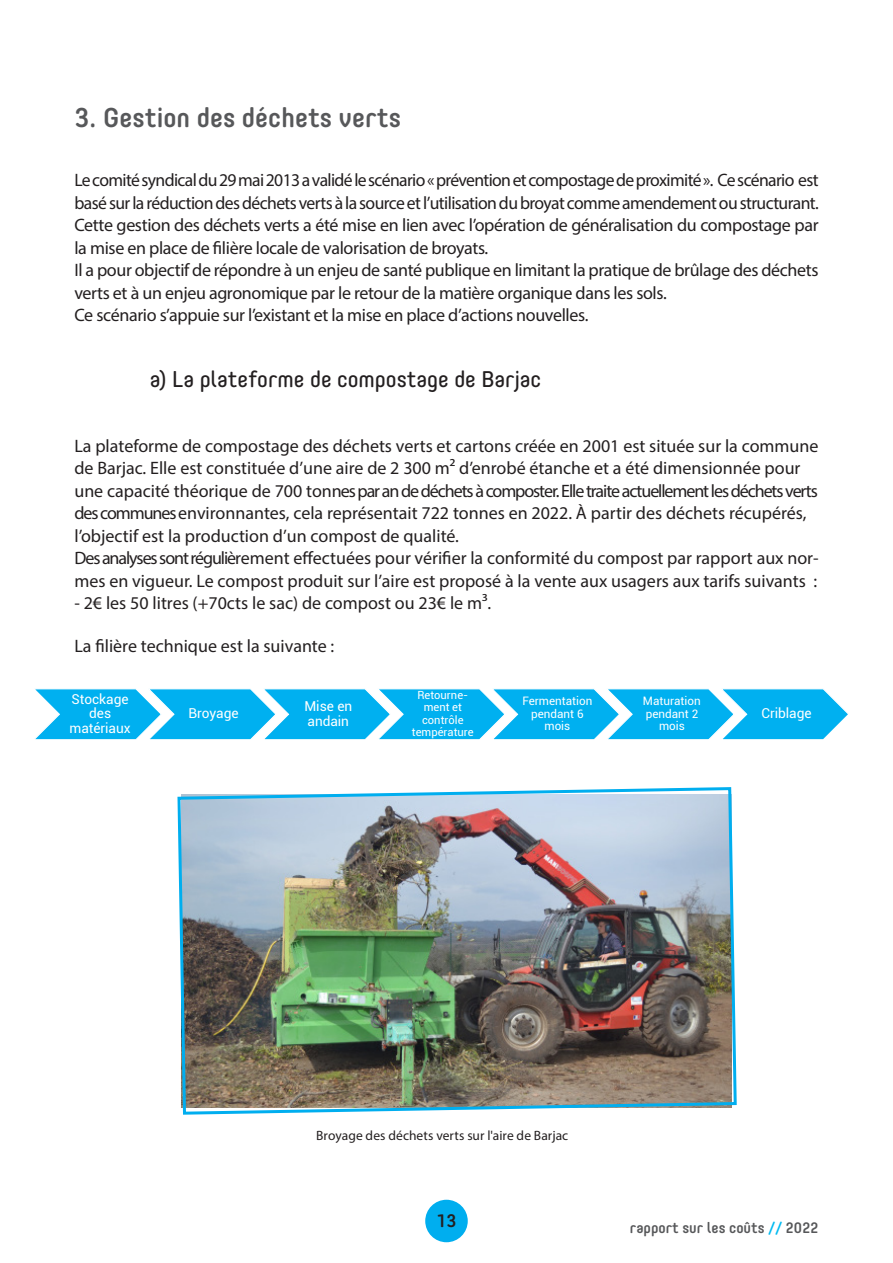
<style>
.page{position:relative;width:893px;height:1263px;background:#fff}
.page>*{position:absolute;margin:0;border:0;box-sizing:border-box;transform-origin:0 0}
._00_-_TITRE_CORE_NOIR_30_PT{font:500 27px "Core Mellow";color:#57585a}
._00_-_CONDENSED_BOLD_57_6{font:22.5px "Core Mellow";color:#231f20}
.t1{font:18px/22.5px "Myriad Pro";color:#231f20}
.t2{font:18px/22.5px "Myriad Pro";letter-spacing:-.02em;color:#231f20}
.t3{font:500 18px "Core Mellow";color:#231f20}
.t4{font:500 15px "Core Mellow";color:#57585a}
.t5{font:13.65px/14.7px "Roboto";letter-spacing:-.005em;color:#fff;text-align:center}
._00_-_CONDENSED_BOLD_8{font:13.5px "Myriad Pro";letter-spacing:.005em;color:#231f20}
.t6{font:11.7px/12.6px "Roboto";color:#fff;text-align:center}
.t7{font:11.25px/12px "Roboto";color:#fff;text-align:center}
.s1{color:#00baf1}
</style>
<div class="page">
<svg style="left:35px;top:688px;width:813px;height:52px;background:#2bbdf2"></svg>
<img style="left:177px;top:787px;width:560px;height:328px">
<div style="left:425px;top:1200px;width:43px;height:42px;background:#00aeef;border-radius:50%"></div>
<p class="_00_-_TITRE_CORE_NOIR_30_PT" style="left:74px;top:97px;width:328px">3. Gestion des déchets verts</p>
<p class="t1" style="left:74px;top:169px;width:746px;text-align:justify">Le comité syndical du 29 mai 2013 a validé le scénario « prévention et compostage de proximité ». Ce scénario est basé sur la réduction des déchets verts à la source et l’utilisation du broyat comme amendement ou structurant.<br>Cette gestion des déchets verts a été mise en lien avec l’opération de généralisation du compostage par la mise en place de filière locale de valorisation de broyats.</p>
<p class="t2" style="left:74px;top:259px;width:746px">Il a pour objectif de répondre à un enjeu de santé publique en limitant la pratique de brûlage des déchets verts et à un enjeu agronomique par le retour de la matière organique dans les sols.</p>
<p class="t2" style="left:74px;top:304px;width:516px">Ce scénario s’appuie sur l’existant et la mise en place d’actions nouvelles.</p>
<p class="_00_-_CONDENSED_BOLD_57_6" style="left:150px;top:362px;width:393px">a) La plateforme de compostage de Barjac</p>
<p class="t1" style="left:74px;top:434px;width:746px">La plateforme de compostage des déchets verts et cartons créée en 2001 est située sur la commune de Barjac. Elle est constituée d’une aire de 2 300 m² d’enrobé étanche et a été dimensionnée pour une capacité théorique de 700 tonnes par an de déchets à composter. Elle traite actuellement les déchets verts des communes environnantes, cela représentait 722 tonnes en 2022. À partir des déchets récupérés, l’objectif est la production d’un compost de qualité.</p>
<p class="t1" style="left:74px;top:546px;width:746px">Des analyses sont régulièrement effectuées pour vérifier la conformité du compost par rapport aux nor&shy;mes en vigueur. Le compost produit sur l’aire est proposé à la vente aux usagers aux tarifs suivants :</p>
<p class="t1" style="left:74px;top:591px;width:418px">- 2€ les 50 litres (+70cts le sac) de compost ou 23€ le m³.</p>
<p class="t1" style="left:74px;top:635px;width:261px">La filière technique est la suivante :</p>
<p class="t5" style="left:69px;top:691px;width:63px">Stockage des matériaux</p>
<p class="t5" style="left:189px;top:705px;width:52px">Broyage</p>
<p class="t5" style="left:304px;top:698px;width:49px;text-align:left">Mise en andain</p>
<p class="t7" style="left:412px;top:689px;width:63px">Retourne&shy;ment et contrôle température</p>
<p class="t6" style="left:522px;top:694px;width:71px">Fermentation pendant 6 mois</p>
<p class="t6" style="left:643px;top:694px;width:59px">Maturation pendant 2 mois</p>
<p class="t5" style="left:761px;top:705px;width:52px">Criblage</p>
<p class="_00_-_CONDENSED_BOLD_8" style="left:316px;top:1127px;width:254px">Broyage des déchets verts sur l'aire de Barjac</p>
<p class="t3" style="left:437px;top:1207px;width:21px">13</p>
<p class="t4" style="left:630px;top:1217px;width:190px">rapport sur les coûts <span class="s1">//</span> 2022</p>
</div>
